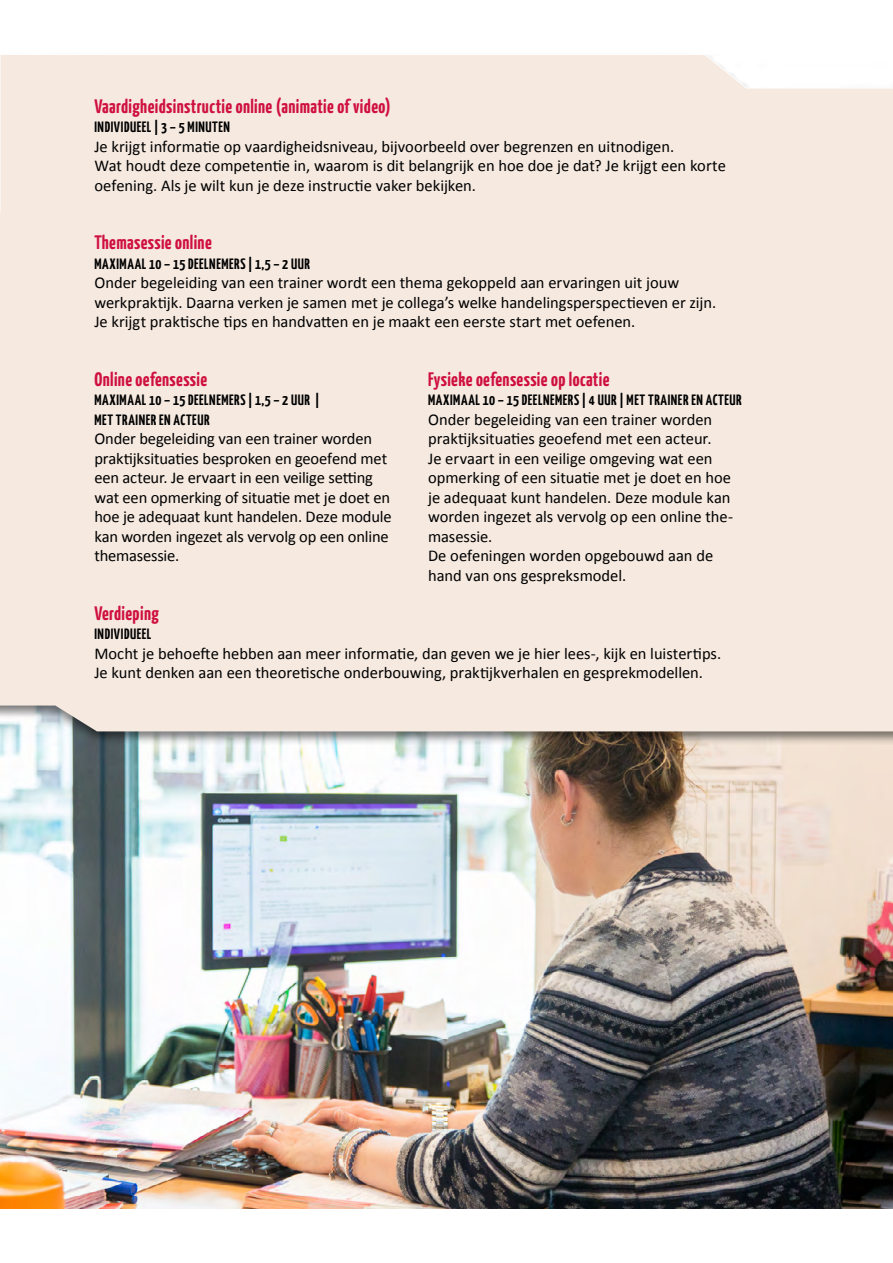
<style>
.page{position:relative;width:893px;height:1263px;background:#fff}
.page>*{position:absolute;margin:0;border:0;box-sizing:border-box;transform-origin:0 0}
.t1{font:700 19.5px "Yanone Kaffeesatz";letter-spacing:.02em;color:#cf103e}
.t2{font:16.5px/19.5px "Calibri";letter-spacing:-.005em;color:#000}
.t3{font:700 15px/19.5px "Yanone Kaffeesatz";letter-spacing:.04em;color:#000}
</style>
<div class="page">
<img style="left:0;top:745px;width:893px;height:464px">
<div style="left:0;top:52px;width:893px;height:693px;background:#000;opacity:.5"></div>
<div style="left:0;top:54px;width:893px;height:159px;background:#f5e9e0"></div>
<div style="left:0;top:508px;width:893px;height:223px;background:#f5e9e0"></div>
<div style="left:0;top:213px;width:893px;height:295px;background:#f5e9e0"></div>
<p class="t1" style="left:94px;top:94px;width:298px">Vaardigheidsinstructie online (animatie of video)</p>
<p class="t3" style="left:94px;top:117px;width:137px">INDIVIDUEEL | 3 – 5 MINUTEN</p>
<p class="t2" style="left:94px;top:136px;width:633px">Je krijgt informatie op vaardigheidsniveau, bijvoorbeeld over begrenzen en uitnodigen.<br>Wat houdt deze competentie in, waarom is dit belangrijk en hoe doe je dat? Je krijgt een korte oefening. Als je wilt kun je deze instructie vaker bekijken.</p>
<p class="t1" style="left:94px;top:230px;width:119px">Themasessie online</p>
<p class="t3" style="left:94px;top:253px;width:217px">MAXIMAAL 10 – 15 DEELNEMERS | 1,5 – 2 UUR</p>
<p class="t2" style="left:94px;top:273px;width:623px">Onder begeleiding van een trainer wordt een thema gekoppeld aan ervaringen uit jouw werkpraktijk. Daarna verken je samen met je collega’s welke handelingsperspectieven er zijn.<br>Je krijgt praktische tips en handvatten en je maakt een eerste start met oefenen.</p>
<p class="t1" style="left:94px;top:367px;width:114px">Online oefensessie</p>
<p class="t3" style="left:94px;top:390px;width:227px">MAXIMAAL 10 – 15 DEELNEMERS | 1,5 – 2 UUR |<br>MET TRAINER EN ACTEUR</p>
<p class="t2" style="left:94px;top:429px;width:299px">Onder begeleiding van een trainer worden praktijksituaties besproken en geoefend met een acteur. Je ervaart in een veilige setting wat een opmerking of situatie met je doet en hoe je adequaat kunt handelen. Deze module kan worden ingezet als vervolg op een online themasessie.</p>
<p class="t1" style="left:428px;top:367px;width:183px">Fysieke oefensessie op locatie</p>
<p class="t3" style="left:428px;top:390px;width:315px">MAXIMAAL 10 – 15 DEELNEMERS | 4 UUR | MET TRAINER EN ACTEUR</p>
<p class="t2" style="left:428px;top:409px;width:307px">Onder begeleiding van een trainer worden praktijksituaties geoefend met een acteur.<br>Je ervaart in een veilige omgeving wat een opmerking of een situatie met je doet en hoe je adequaat kunt handelen. Deze module kan worden ingezet als vervolg op een online the&shy;masessie.<br>De oefeningen worden opgebouwd aan de hand van ons gespreksmodel.</p>
<p class="t1" style="left:94px;top:601px;width:66px">Verdieping</p>
<p class="t3" style="left:94px;top:624px;width:59px">INDIVIDUEEL</p>
<p class="t2" style="left:94px;top:643px;width:628px">Mocht je behoefte hebben aan meer informatie, dan geven we je hier lees-, kijk en luistertips.<br>Je kunt denken aan een theoretische onderbouwing, praktijkverhalen en gesprekmodellen.</p>
</div>
